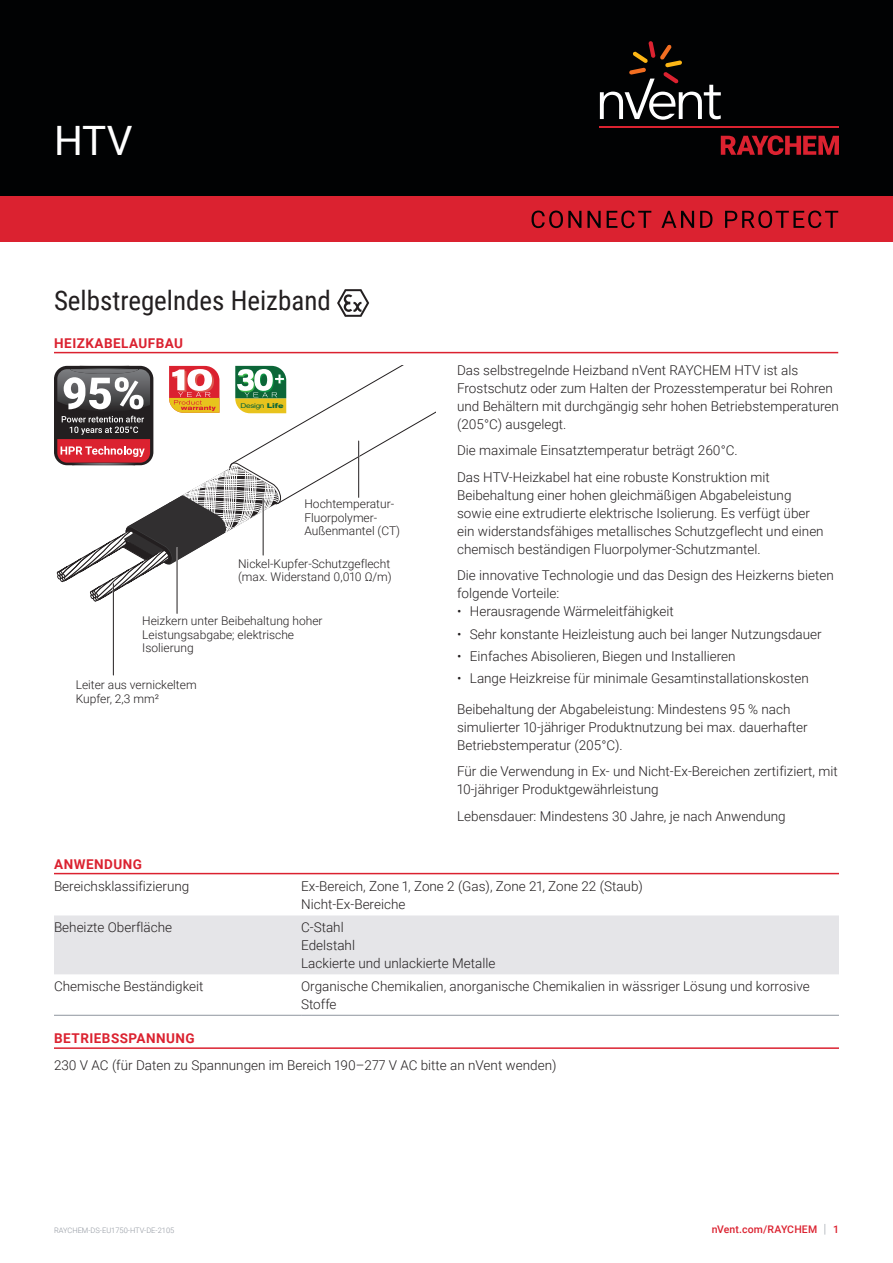
<style>
.page{position:relative;width:893px;height:1263px;background:#fff}
.page>*{position:absolute;margin:0;border:0;box-sizing:border-box;transform-origin:0 0}
.Title_Product_Name{font:40.5px "Roboto";color:#fff}
.Product_Description{font:27px "Roboto Condensed";color:#231f20}
.Bodytext_1{font:300 13.5px/18px "Roboto";color:#231f20}
.Subhead{font:700 13.5px "Roboto";letter-spacing:.035em;color:#db2230}
.Caption_text{font:300 12px/13.5px "Roboto";color:#231f20}
.t1{font:500 10.5px "Roboto";letter-spacing:.015em;color:#db2230}
.t2{font:300 7.5px "Roboto";color:#8f959e}
.t3{font:6.6px "Arial";letter-spacing:-.05em;color:#0c6638;scale:1.25 1}
.s1{font-weight:900}
.s2{font-weight:300;font-size:12.6px;color:#8f959e}
</style>
<div class="page">
<div style="left:0;top:0;width:893px;height:196px;background:#010203"></div>
<div style="left:0;top:196px;width:893px;height:45px;background:#db2230"></div>
<svg style="left:532px;top:211px;width:306px;height:17px"></svg>
<svg style="left:721px;top:135px;width:118px;height:20px"></svg>
<hr style="left:600px;top:127px;width:239px;height:1px;background:#db2230">
<svg style="left:600px;top:41px;width:121px;height:79px"></svg>
<hr style="left:54px;top:352px;width:784px;height:1px;background:#db2230">
<svg style="left:337px;top:289px;width:32px;height:28px"></svg>
<hr style="left:113px;top:584px;width:1px;height:91px;background:#231f20">
<hr style="left:177px;top:548px;width:1px;height:65px;background:#231f20">
<hr style="left:54px;top:873px;width:785px;height:1px;background:#db2230">
<hr style="left:54px;top:1047px;width:785px;height:2px;background:#db2230">
<div style="left:54px;top:915px;width:785px;height:59px;background:#e5e5e8"></div>
<hr style="left:54px;top:1015px;width:247px;height:1px;background:#8f959e">
<hr style="left:301px;top:1015px;width:538px;height:1px;background:#8f959e">
<div style="left:54px;top:366px;width:99px;height:99px;background:#231f20;border-radius:13px"></div>
<svg style="left:57px;top:365px;width:379px;height:237px"></svg>
<p class="Title_Product_Name" style="left:54px;top:112px;width:80px">HTV</p>
<p class="Product_Description" style="left:54px;top:281px;width:278px">Selbstregelndes Heizband</p>
<p class="Subhead" style="left:54px;top:333px;width:130px">HEIZKABELAUFBAU</p>
<p class="t3" style="left:241px;top:401px;width:36px">Design <span class="s1">Life</span></p>
<p class="Caption_text" style="left:304px;top:497px;width:97px">Hochtemperatur-<br>Fluorpolymer-<br>Außenmantel (CT)</p>
<p class="Caption_text" style="left:238px;top:556px;width:155px">Nickel-Kupfer-Schutzgeflecht (max. Widerstand 0,010 Ω/m)</p>
<p class="Caption_text" style="left:142px;top:614px;width:182px">Heizkern unter Beibehaltung hoher<br>Leistungsabgabe; elektrische<br>Isolierung</p>
<p class="Caption_text" style="left:76px;top:678px;width:122px">Leiter aus vernickeltem<br>Kupfer, 2,3 mm²</p>
<p class="Bodytext_1" style="left:457px;top:360px;width:383px">Das selbstregelnde Heizband nVent RAYCHEM HTV ist als Frostschutz oder zum Halten der Prozesstemperatur bei Rohren und Behältern mit durchgängig sehr hohen Betriebstemperaturen (205°C) ausgelegt.</p>
<p class="Bodytext_1" style="left:457px;top:441px;width:282px">Die maximale Einsatztemperatur beträgt 260°C.</p>
<p class="Bodytext_1" style="left:457px;top:467px;width:368px">Das HTV-Heizkabel hat eine robuste Konstruktion mit Beibehaltung einer hohen gleichmäßigen Abgabeleistung sowie eine extrudierte elektrische Isolierung. Es verfügt über ein widerstandsfähiges metallisches Schutzgeflecht und einen chemisch beständigen Fluorpolymer-Schutzmantel.</p>
<p class="Bodytext_1" style="left:457px;top:566px;width:378px">Die innovative Technologie und das Design des Heizkerns bieten folgende Vorteile:</p>
<p class="Bodytext_1" style="left:457px;top:602px;width:218px">• Herausragende Wärmeleitfähigkeit</p>
<p class="Bodytext_1" style="left:457px;top:624px;width:366px">• Sehr konstante Heizleistung auch bei langer Nutzungsdauer</p>
<p class="Bodytext_1" style="left:457px;top:646px;width:280px">• Einfaches Abisolieren, Biegen und Installieren</p>
<p class="Bodytext_1" style="left:457px;top:669px;width:353px">• Lange Heizkreise für minimale Gesamtinstallationskosten</p>
<p class="Bodytext_1" style="left:457px;top:699px;width:352px">Beibehaltung der Abgabeleistung: Mindestens 95 % nach simulierter 10-jähriger Produktnutzung bei max. dauerhafter<br>Betriebstemperatur (205°C).</p>
<p class="Bodytext_1" style="left:457px;top:762px;width:382px">Für die Verwendung in Ex- und Nicht-Ex-Bereichen zertifiziert, mit<br>10-jähriger Produktgewährleistung</p>
<p class="Bodytext_1" style="left:457px;top:806px;width:330px">Lebensdauer: Mindestens 30 Jahre, je nach Anwendung</p>
<p class="Subhead" style="left:54px;top:854px;width:89px">ANWENDUNG</p>
<p class="Bodytext_1" style="left:54px;top:877px;width:137px">Bereichsklassifizierung</p>
<p class="Bodytext_1" style="left:301px;top:877px;width:343px">Ex-Bereich, Zone 1, Zone 2 (Gas), Zone 21, Zone 22 (Staub)</p>
<p class="Bodytext_1" style="left:301px;top:895px;width:106px">Nicht-Ex-Bereiche</p>
<p class="Bodytext_1" style="left:54px;top:918px;width:120px">Beheizte Oberfläche</p>
<p class="Bodytext_1" style="left:301px;top:918px;width:44px">C-Stahl</p>
<p class="Bodytext_1" style="left:301px;top:936px;width:55px">Edelstahl</p>
<p class="Bodytext_1" style="left:301px;top:954px;width:196px">Lackierte und unlackierte Metalle</p>
<p class="Bodytext_1" style="left:54px;top:976px;width:151px">Chemische Beständigkeit</p>
<p class="Bodytext_1" style="left:301px;top:976px;width:510px">Organische Chemikalien, anorganische Chemikalien in wässriger Lösung und korrosive<br>Stoffe</p>
<p class="Subhead" style="left:54px;top:1029px;width:142px">BETRIEBSSPANNUNG</p>
<p class="Bodytext_1" style="left:54px;top:1055px;width:504px">230 V AC (für Daten zu Spannungen im Bereich 190–277 V AC bitte an nVent wenden)</p>
<p class="t2" style="left:54px;top:1225px;width:122px">RAYCHEM-DS-EU1750-HTV-DE-2105</p>
<p class="t1" style="left:712px;top:1222px;width:129px">nVent.com/RAYCHEM <span class="s2">|</span> 1</p>
</div>
